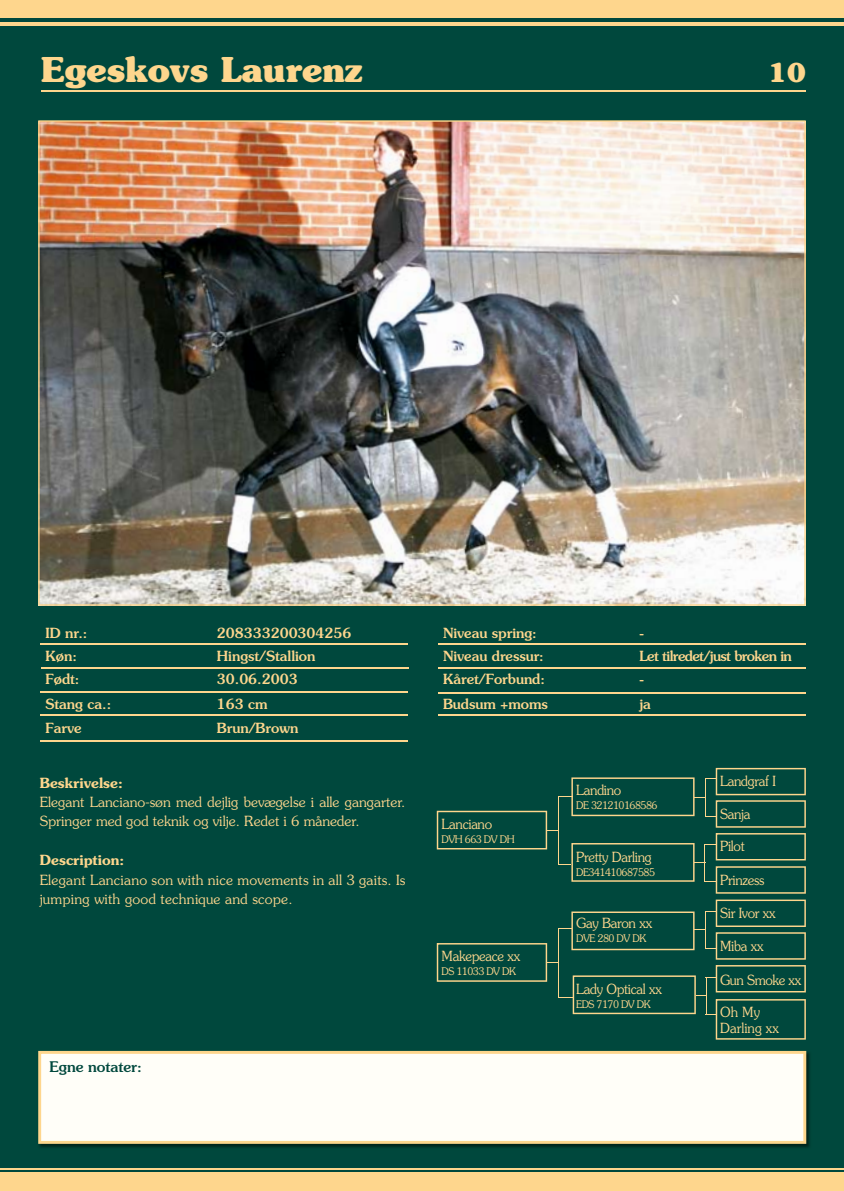
<style>
.page{position:relative;width:844px;height:1191px;background:#fff}
.page>*{position:absolute;margin:0;border:0;box-sizing:border-box;transform-origin:0 0}
.t1{font:700 34.12px "Souvenir";color:#fed68d}
.t2{font:700 25.9px "Souvenir";color:#fed68d}
.t3{font:500 14.7px "Souvenir";color:#00483d}
.t4{font:300 14px/19.2px "Souvenir";color:#fed68d}
.t5{font:500 14px "Souvenir";color:#fed68d}
.t6{font:300 14px "Souvenir";letter-spacing:-.025em;color:#fed68d;scale:.95 1}
.t7{font:300 14px/15.8px "Souvenir";color:#fed68d;scale:.95 1}
.t8{font:500 14px "Souvenir";letter-spacing:-.04em;color:#fed68d}
.t9{font:600 14px "Souvenir";color:#fed68d}
.t10{font:300 14px "Souvenir";letter-spacing:-.03em;color:#fed68d;scale:.95 1}
.t11{font:300 10.5px "Souvenir";letter-spacing:-.05em;color:#fed68d;scale:.95 1}
</style>
<div class="page">
<div style="left:0;top:0;width:843px;height:1191px;background:#00483d"></div>
<hr style="left:0;top:1167px;width:843px;height:2px;background:#fed68d">
<div style="left:0;top:1172px;width:843px;height:19px;background:#fed68d"></div>
<hr style="left:0;top:22px;width:843px;height:3px;background:#fed68d">
<div style="left:0;top:0;width:843px;height:17px;background:#fed68d"></div>
<hr style="left:41px;top:91px;width:764px;height:1px;background:#fed68d">
<svg style="left:436px;top:768px;width:369px;height:125px"></svg>
<svg style="left:436px;top:899px;width:369px;height:140px"></svg>
<hr style="left:40px;top:643px;width:367px;height:1px;background:#fed68d">
<hr style="left:41px;top:667px;width:367px;height:2px;background:#fed68d">
<hr style="left:40px;top:691px;width:367px;height:2px;background:#fed68d">
<hr style="left:40px;top:714px;width:367px;height:2px;background:#fed68d">
<hr style="left:40px;top:740px;width:367px;height:2px;background:#fed68d">
<hr style="left:438px;top:714px;width:368px;height:2px;background:#fed68d">
<hr style="left:438px;top:692px;width:368px;height:1px;background:#fed68d">
<hr style="left:438px;top:667px;width:368px;height:1px;background:#fed68d">
<hr style="left:438px;top:643px;width:368px;height:1px;background:#fed68d">
<img style="left:38px;top:1050px;width:772px;height:98px">
<div style="left:38px;top:1051px;width:768px;height:92px;background:#fffef8"></div>
<img style="left:38px;top:120px;width:767px;height:485px">
<h1 class="t1" style="left:41px;top:48px;width:323px">Egeskovs Laurenz</h1>
<h2 class="t2" style="left:768px;top:56px;width:39px">10</h2>
<p class="t5" style="left:46px;top:624px;width:43px">ID nr.:</p>
<p class="t5" style="left:217px;top:624px;width:136px">208333200304256</p>
<p class="t5" style="left:443px;top:624px;width:95px">Niveau spring:</p>
<p class="t5" style="left:639px;top:624px;width:6px">-</p>
<p class="t5" style="left:46px;top:647px;width:33px">Køn:</p>
<p class="t5" style="left:217px;top:647px;width:100px">Hingst/Stallion</p>
<p class="t5" style="left:443px;top:647px;width:102px">Niveau dressur:</p>
<p class="t8" style="left:639px;top:647px;width:154px">Let tilredet/just broken in</p>
<p class="t5" style="left:46px;top:670px;width:35px">Født:</p>
<p class="t5" style="left:217px;top:670px;width:82px">30.06.2003</p>
<p class="t5" style="left:443px;top:670px;width:103px">Kåret/Forbund:</p>
<p class="t5" style="left:639px;top:670px;width:6px">-</p>
<p class="t5" style="left:46px;top:696px;width:67px">Stang ca.:</p>
<p class="t5" style="left:217px;top:696px;width:52px">163 cm</p>
<p class="t5" style="left:443px;top:696px;width:106px">Budsum +moms</p>
<p class="t5" style="left:639px;top:696px;width:13px">ja</p>
<p class="t5" style="left:46px;top:719px;width:37px">Farve</p>
<p class="t5" style="left:217px;top:719px;width:83px">Brun/Brown</p>
<p class="t9" style="left:40px;top:773px;width:85px">Beskrivelse:</p>
<p class="t4" style="left:40px;top:792px;width:367px">Elegant Lanciano-søn med dejlig bevægelse i alle gangarter.<br>Springer med god teknik og vilje. Redet i 6 måneder.</p>
<p class="t9" style="left:40px;top:851px;width:86px">Description:</p>
<p class="t4" style="left:40px;top:869px;width:367px">Elegant Lanciano son with nice movements in all 3 gaits. Is jumping with good technique and scope.</p>
<p class="t3" style="left:50px;top:1058px;width:94px">Egne notater:</p>
<p class="t6" style="left:441px;top:815px;width:55px">Lanciano</p>
<p class="t11" style="left:441px;top:832px;width:78px">DVH 663 DV DH</p>
<p class="t6" style="left:441px;top:947px;width:84px">Makepeace xx</p>
<p class="t11" style="left:441px;top:965px;width:80px">DS 11033 DV DK</p>
<p class="t6" style="left:576px;top:781px;width:49px">Landino</p>
<p class="t11" style="left:576px;top:799px;width:87px">DE 321210168586</p>
<p class="t6" style="left:576px;top:848px;width:81px">Pretty Darling</p>
<p class="t11" style="left:576px;top:865px;width:84px">DE341410687585</p>
<p class="t6" style="left:576px;top:914px;width:82px">Gay Baron xx</p>
<p class="t11" style="left:576px;top:931px;width:75px">DVE 280 DV DK</p>
<p class="t6" style="left:576px;top:980px;width:92px">Lady Optical xx</p>
<p class="t11" style="left:576px;top:997px;width:80px">EDS 7170 DV DK</p>
<p class="t6" style="left:720px;top:772px;width:60px">Landgraf I</p>
<p class="t7" style="left:720px;top:805px;width:33px">Sanja</p>
<p class="t7" style="left:720px;top:838px;width:27px">Pilot</p>
<p class="t6" style="left:720px;top:871px;width:48px">Prinzess</p>
<p class="t6" style="left:720px;top:904px;width:60px">Sir Ivor xx</p>
<p class="t7" style="left:720px;top:938px;width:47px">Miba xx</p>
<p class="t10" style="left:720px;top:971px;width:87px">Gun Smoke xx</p>
<p class="t7" style="left:720px;top:1003px;width:64px">Oh My<br>Darling xx</p>
</div>
